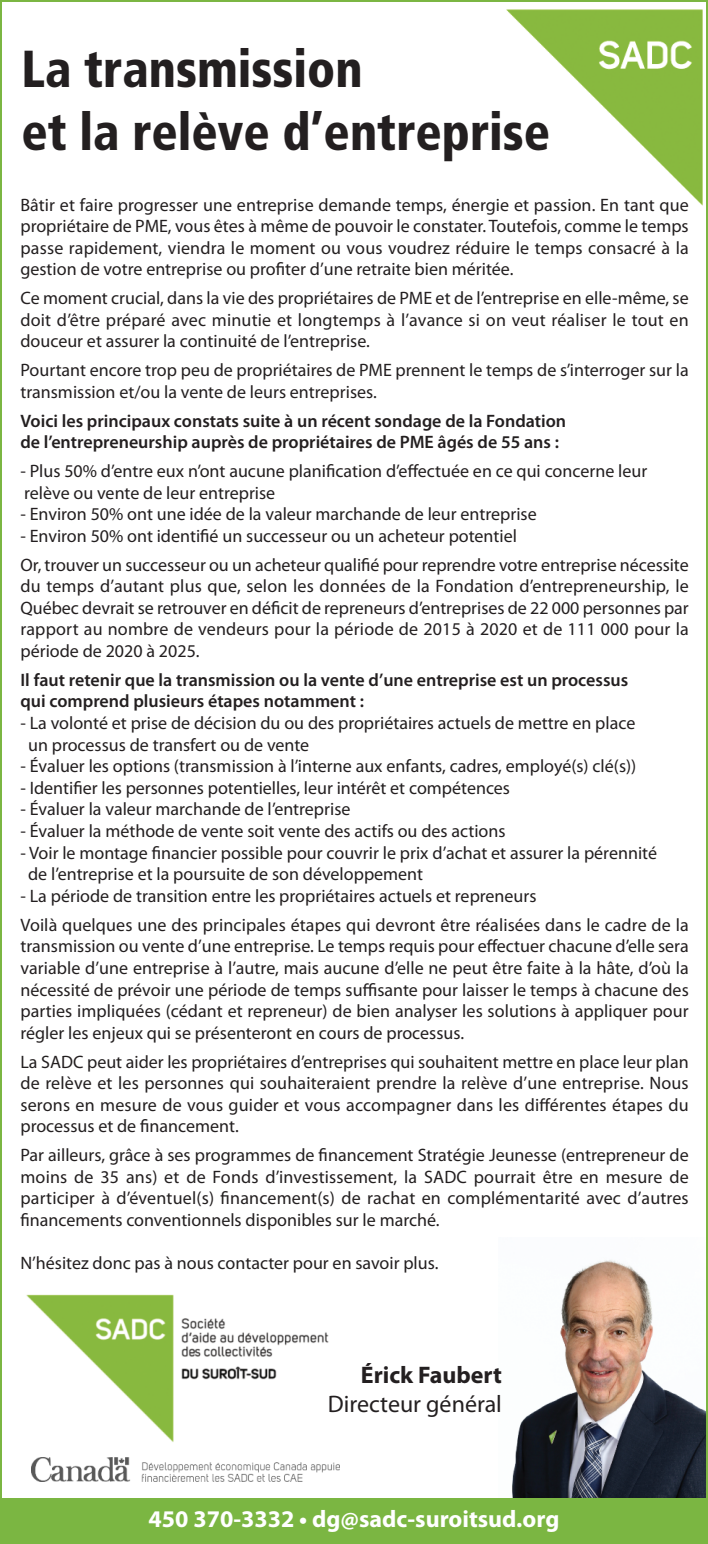
<style>
.page{position:relative;width:708px;height:1544px;background:#fff}
.page>*{position:absolute;margin:0;border:0;box-sizing:border-box;transform-origin:0 0}
.t1{font:900 condensed 52px/62.8px "Frutiger";color:#231f20;scale:.94 1}
.t2{font:700 24px "Myriad Pro";color:#fff}
.t3{font:24px "Myriad Pro";color:#231f20}
.t4{font:700 24px "Myriad Pro";color:#231f20}
.t5{font:18px/21.6px "Myriad Pro";color:#231f20;text-align:justify}
.t6{font:600 18px/21.6px "Myriad Pro";color:#231f20}
</style>
<div class="page">
<img style="left:512px;top:1260px;width:193px;height:238px">
<img style="left:26px;top:1294px;width:303px;height:148px">
<img style="left:506px;top:9px;width:197px;height:197px">
<div style="left:0;top:1498px;width:708px;height:46px;background:#7bb642"></div>
<img style="left:32px;top:1457px;width:307px;height:24px">
<h1 class="t1" style="left:21px;top:42px;width:564px">La transmission<br>et la relève d’entreprise</h1>
<p class="t5" style="left:20px;top:195px;width:670px">Bâtir et faire progresser une entreprise demande temps, énergie et passion. En tant que propriétaire de PME, vous êtes à même de pouvoir le constater. Toutefois, comme le temps passe rapidement, viendra le moment ou vous voudrez réduire le temps consacré à la gestion de votre entreprise ou profiter d’une retraite bien méritée.</p>
<p class="t5" style="left:20px;top:289px;width:670px">Ce moment crucial, dans la vie des propriétaires de PME et de l’entreprise en elle-même, se doit d’être préparé avec minutie et longtemps à l’avance si on veut réaliser le tout en douceur et assurer la continuité de l’entreprise.</p>
<p class="t5" style="left:20px;top:361px;width:670px">Pourtant encore trop peu de propriétaires de PME prennent le temps de s’interroger sur la transmission et/ou la vente de leurs entreprises.</p>
<p class="t6" style="left:20px;top:411px;width:547px">Voici les principaux constats suite à un récent sondage de la Fondation de l’entrepreneurship auprès de propriétaires de PME âgés de 55 ans :</p>
<p class="t5" style="left:20px;top:461px;width:628px">- Plus 50% d’entre eux n’ont aucune planification d’effectuée en ce qui concerne leur relève ou vente de leur entreprise</p>
<p class="t5" style="left:20px;top:505px;width:518px">- Environ 50% ont une idée de la valeur marchande de leur entreprise</p>
<p class="t5" style="left:20px;top:523px;width:670px;line-height:28.8px">- Environ 50% ont identifié un successeur ou un acheteur potentiel<br>Or, trouver un successeur ou un acheteur qualifié pour reprendre votre entreprise nécessite</p>
<p class="t5" style="left:20px;top:577px;width:670px">du temps d’autant plus que, selon les données de la Fondation d’entrepreneurship, le Québec devrait se retrouver en déficit de repreneurs d’entreprises de 22 000 personnes par rapport au nombre de vendeurs pour la période de 2015 à 2020 et de 111 000 pour la période de 2020 à 2025.</p>
<p class="t6" style="left:20px;top:670px;width:609px">Il faut retenir que la transmission ou la vente d’une entreprise est un processus qui comprend plusieurs étapes notamment :</p>
<p class="t5" style="left:28px;top:713px;width:609px;text-indent:-8px">- La volonté et prise de décision du ou des propriétaires actuels de mettre en place un processus de transfert ou de vente</p>
<p class="t5" style="left:20px;top:757px;width:617px">- Évaluer les options (transmission à l’interne aux enfants, cadres, employé(s) clé(s))</p>
<p class="t5" style="left:20px;top:778px;width:491px">- Identifier les personnes potentielles, leur intérêt et compétences</p>
<p class="t5" style="left:20px;top:800px;width:332px">- Évaluer la valeur marchande de l’entreprise</p>
<p class="t5" style="left:20px;top:821px;width:487px">- Évaluer la méthode de vente soit vente des actifs ou des actions</p>
<p class="t5" style="left:28px;top:843px;width:631px;text-indent:-8px">- Voir le montage financier possible pour couvrir le prix d’achat et assurer la pérennité de l’entreprise et la poursuite de son développement</p>
<p class="t5" style="left:20px;top:883px;width:670px;line-height:28.8px">- La période de transition entre les propriétaires actuels et repreneurs<br>Voilà quelques une des principales étapes qui devront être réalisées dans le cadre de la</p>
<p class="t5" style="left:20px;top:937px;width:670px">transmission ou vente d’une entreprise. Le temps requis pour effectuer chacune d’elle sera variable d’une entreprise à l’autre, mais aucune d’elle ne peut être faite à la hâte, d’où la nécessité de prévoir une période de temps suffisante pour laisser le temps à chacune des parties impliquées (cédant et repreneur) de bien analyser les solutions à appliquer pour régler les enjeux qui se présenteront en cours de processus.</p>
<p class="t5" style="left:20px;top:1052px;width:670px">La SADC peut aider les propriétaires d’entreprises qui souhaitent mettre en place leur plan de relève et les personnes qui souhaiteraient prendre la relève d’une entreprise. Nous serons en mesure de vous guider et vous accompagner dans les différentes étapes du processus et de financement.</p>
<p class="t5" style="left:20px;top:1145px;width:670px">Par ailleurs, grâce à ses programmes de financement Stratégie Jeunesse (entrepreneur de moins de 35 ans) et de Fonds d’investissement, la SADC pourrait être en mesure de participer à d’éventuel(s) financement(s) de rachat en complémentarité avec d’autres financements conventionnels disponibles sur le marché.</p>
<p class="t5" style="left:20px;top:1253px;width:420px">N’hésitez donc pas à nous contacter pour en savoir plus.</p>
<h2 class="t4" style="left:361px;top:1366px;width:143px">Érick Faubert</h2>
<h2 class="t3" style="left:328px;top:1395px;width:176px">Directeur général</h2>
<h2 class="t2" style="left:149px;top:1510px;width:412px">450 370-3332 • dg@sadc-suroitsud.org</h2>
</div>
